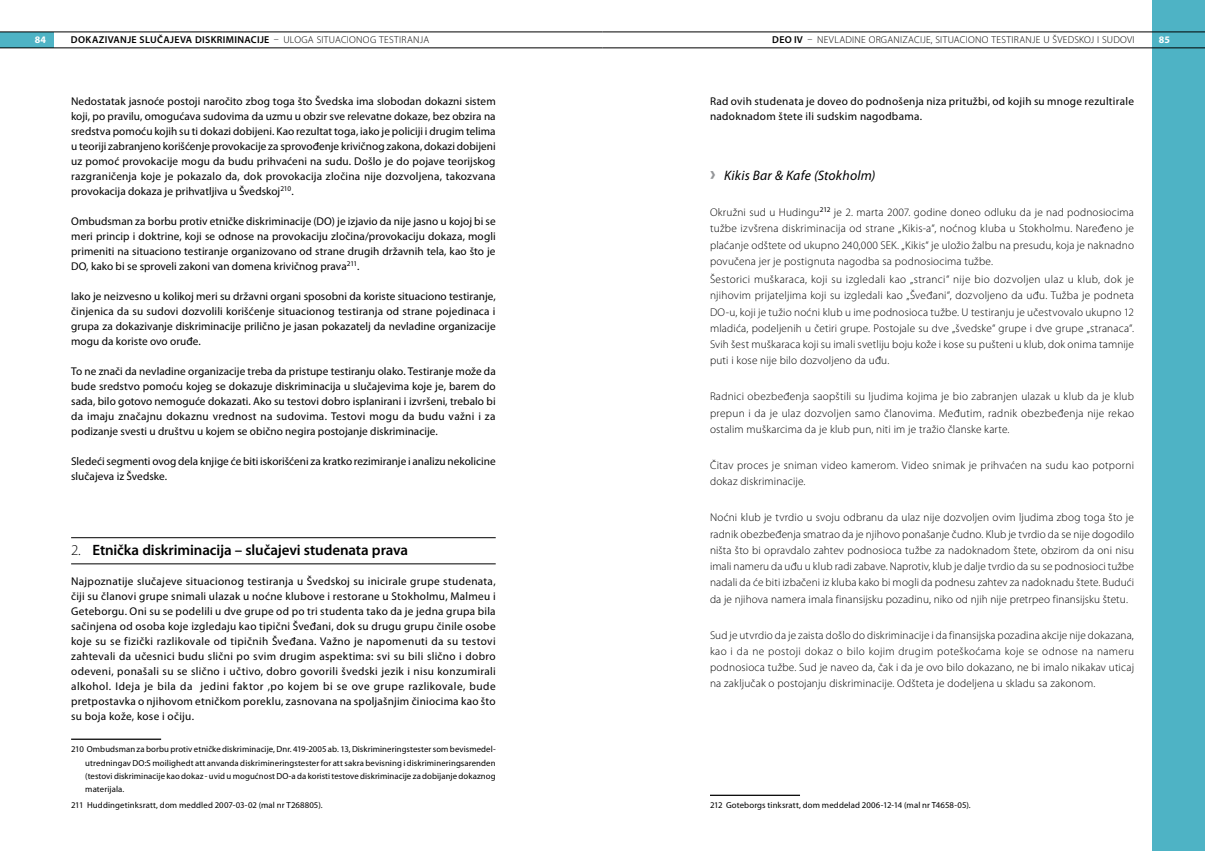
<style>
.page{position:relative;width:1205px;height:851px;background:#fff}
.page>*{position:absolute;margin:0;border:0;box-sizing:border-box;transform-origin:0 0}
.t1{font:600 15px "Myriad Pro";letter-spacing:-.005em;color:#000}
.t2{font:italic 13.75px "Myriad Pro";letter-spacing:.015em;color:#000}
.t3{font:11.25px/15px "Myriad Pro";letter-spacing:.005em;color:#000;text-align:justify}
.t4{font:300 11.25px/16.2px "Myriad Pro";letter-spacing:.015em;color:#000;text-align:justify}
.t5{font:11.25px/15px "Myriad Pro";letter-spacing:.025em;color:#000}
.t6{font:300 10px "Myriad Pro";letter-spacing:.025em;color:#000}
.t7{font:600 10px "Myriad Pro";letter-spacing:.035em;color:#000}
.t8{font:700 10px "Myriad Pro";color:#fff}
.t9{font:8.75px/13.1px "Myriad Pro";letter-spacing:.01em;color:#000;text-align:justify}
.s1{font-weight:300}
.s2{font-weight:600}
.s3{font-weight:900;font-style:normal;font-size:20px;color:#939598}
</style>
<div class="page">
<div style="left:1152px;top:0;width:53px;height:850px;background:#4eb3c5"></div>
<div style="left:0;top:32px;width:53px;height:16px;background:#4eb3c5"></div>
<hr style="left:0;top:32px;width:602px;height:1px;background:#000">
<hr style="left:602px;top:32px;width:603px;height:1px;background:#000">
<hr style="left:0;top:48px;width:602px;height:1px;background:#000">
<hr style="left:602px;top:48px;width:603px;height:1px;background:#000">
<hr style="left:71px;top:537px;width:425px;height:1px;background:#000">
<hr style="left:71px;top:563px;width:425px;height:1px;background:#000">
<hr style="left:71px;top:738px;width:90px;height:1px;background:#000">
<hr style="left:710px;top:794px;width:90px;height:1px;background:#000">
<p class="t8" style="left:35px;top:33px;width:13px">84</p>
<p class="t7" style="left:71px;top:33px;width:360px">Dokazivanje slučajeva diskriminacije <span class="s1">– Uloga situacionog testiranja</span></p>
<p class="t6" style="left:772px;top:34px;width:364px"><span class="s2">Deo IV</span> – N evladine organizacije, situaciono testiranje u Švedskoj i su dovi</p>
<p class="t8" style="left:1159px;top:33px;width:13px">85</p>
<p class="t3" style="left:71px;top:94px;width:426px">Nedostatak jasnoće postoji naročito zbog toga što Švedska ima slobodan dokazni sistem koji, po pravilu, omogućava sudovima da uzmu u obzir sve relevatne dokaze, bez obzira na sredstva pomoću kojih su ti dokazi dobijeni. Kao rezultat toga, iako je policiji i drugim telima u teoriji zabranjeno korišćenje provokacije za sprovođenje krivičnog zakona, dokazi dobijeni uz pomoć provokacije mogu da budu prihvaćeni na sudu. Došlo je do pojave teorijskog razgraničenja koje je pokazalo da, dok provokacija zločina nije dozvoljena, takozvana provokacija dokaza je prihvatljiva u Švedskoj<sup>210</sup>.</p>
<p class="t3" style="left:71px;top:214px;width:426px">Ombudsman za borbu protiv etničke diskriminacije (DO) je izjavio da nije jasno u kojoj bi se meri princip i doktrine, koji se odnose na provokaciju zločina/provokaciju dokaza, mogli primeniti na situaciono testiranje organizovano od strane drugih državnih tela, kao što je DO, kako bi se sproveli zakoni van domena krivičnog prava<sup>211</sup>.</p>
<p class="t3" style="left:71px;top:289px;width:426px">Iako je neizvesno u kolikoj meri su državni organi sposobni da koriste situaciono testiranje, činjenica da su sudovi dozvolili korišćenje situacionog testiranja od strane pojedinaca i grupa za dokazivanje diskriminacije prilično je jasan pokazatelj da nevladine organizacije mogu da koriste ovo oruđe.</p>
<p class="t3" style="left:71px;top:364px;width:426px">To ne znači da nevladine organizacije treba da pristupe testiranju olako. Testiranje može da bude sredstvo pomoću kojeg se dokazuje diskriminacija u slučajevima koje je, barem do sada, bilo gotovo nemoguće dokazati. Ako su testovi dobro isplanirani i izvršeni, trebalo bi da imaju značajnu dokaznu vrednost na sudovima. Testovi mogu da budu važni i za podizanje svesti u društvu u kojem se obično negira postojanje diskriminacije.</p>
<p class="t3" style="left:71px;top:454px;width:426px">Sledeći segmenti ovog dela knjige će biti iskorišćeni za kratko rezimiranje i analizu nekolicine slučajeva iz Švedske.</p>
<h1 class="t1" style="left:71px;top:540px;width:339px"><span class="s1">2.</span> Etnička diskriminacija – slučajevi studenata prava</h1>
<p class="t3" style="left:71px;top:574px;width:426px">Najpoznatije slučajeve situacionog testiranja u Švedskoj su inicirale grupe studenata, čiji su članovi grupe snimali ulazak u noćne klubove i restorane u Stokholmu, Malmeu i Geteborgu. Oni su se podelili u dve grupe od po tri studenta tako da je jedna grupa bila sačinjena od osoba koje izgledaju kao tipični Šveđani, dok su drugu grupu činile osobe koje su se fizički razlikovale od tipičnih Šveđana. Važno je napomenuti da su testovi zahtevali da učesnici budu slični po svim drugim aspektima: svi su bili slično i dobro odeveni, ponašali su se slično i učtivo, dobro govorili švedski jezik i nisu konzumirali alkohol. Ideja je bila da jedini faktor ,po kojem bi se ove grupe razlikovale, bude pretpostavka o njihovom etničkom poreklu, zasnovana na spoljašnjim činiocima kao što su boja kože, kose i očiju.</p>
<p class="t9" style="left:85px;top:742px;width:412px;text-indent:-14px">210 Ombudsman za borbu protiv etničke diskriminacije, Dnr. 419-2005 ab. 13, Diskrimineringstester som bevismedel&shy;utredningav DO:S moilighedt att anvanda diskrimineringstester for att sakra bevisning i diskrimineringsarenden (testovi diskriminacije kao dokaz - uvid u mogućnost DO-a da koristi testove diskriminacije za dobijanje dokaznog materijala.</p>
<p class="t9" style="left:71px;top:798px;width:253px">211 Huddingetinksratt, dom meddled 2007-03-02 (mal nr T268805).</p>
<p class="t5" style="left:710px;top:94px;width:425px">Rad ovih studenata je doveo do podnošenja niza pritužbi, od kojih su mnoge rezultirale nadoknadom štete ili sudskim nagodbama.</p>
<p class="t2" style="left:710px;top:167px;width:167px"><span class="s3">›</span> Kikis Bar &amp; Kafe (Stokholm)</p>
<p class="t4" style="left:710px;top:204px;width:425px">Okružni sud u Hudingu<sup>212</sup> je 2. marta 2007. godine doneo odluku da je nad podnosiocima tužbe izvšrena diskriminacija od strane „Kikis-a“, noćnog kluba u Stokholmu. Naređeno je plaćanje odštete od ukupno 240,000 SEK. „Kikis“ je uložio žalbu na presudu, koja je naknadno povučena jer je postignuta nagodba sa podnosiocima tužbe.</p>
<p class="t4" style="left:710px;top:271px;width:425px">Šestorici muškaraca, koji su izgledali kao „stranci“ nije bio dozvoljen ulaz u klub, dok je njihovim prijateljima koji su izgledali kao „Šveđani“, dozvoljeno da uđu. Tužba je podneta DO-u, koji je tužio noćni klub u ime podnosioca tužbe. U testiranju je učestvovalo ukupno 12 mladića, podeljenih u četiri grupe. Postojale su dve „švedske“ grupe i dve grupe „stranaca“.<br>Svih šest muškaraca koji su imali svetliju boju kože i kose su pušteni u klub, dok onima tamnije puti i kose nije bilo dozvoljeno da uđu.</p>
<p class="t4" style="left:710px;top:388px;width:426px">Radnici obezbeđenja saopštili su ljudima kojima je bio zabranjen ulazak u klub da je klub prepun i da je ulaz dozvoljen samo članovima. Međutim, radnik obezbeđenja nije rekao ostalim muškarcima da je klub pun, niti im je tražio članske karte.</p>
<p class="t4" style="left:710px;top:457px;width:425px">Čitav proces je sniman video kamerom. Video snimak je prihvaćen na sudu kao potporni dokaz diskriminacije.</p>
<p class="t4" style="left:710px;top:509px;width:426px">Noćni klub je tvrdio u svoju odbranu da ulaz nije dozvoljen ovim ljudima zbog toga što je radnik obezbeđenja smatrao da je njihovo ponašanje čudno. Klub je tvrdio da se nije dogodilo ništa što bi opravdalo zahtev podnosioca tužbe za nadoknadom štete, obzirom da oni nisu imali nameru da uđu u klub radi zabave. Naprotiv, klub je dalje tvrdio da su se podnosioci tužbe nadali da će biti izbačeni iz kluba kako bi mogli da podnesu zahtev za nadoknadu štete. Budući da je njihova namera imala finansijsku pozadinu, niko od njih nije pretrpeo finansijsku štetu.</p>
<p class="t4" style="left:710px;top:626px;width:426px">Sud je utvrdio da je zaista došlo do diskriminacije i da finansijska pozadina akcije nije dokazana, kao i da ne postoji dokaz o bilo kojim drugim poteškoćama koje se odnose na nameru podnosioca tužbe. Sud je naveo da, čak i da je ovo bilo dokazano, ne bi imalo nikakav uticaj na zaključak o postojanju diskriminacije. Odšteta je dodeljena u skladu sa zakonom.</p>
<p class="t9" style="left:710px;top:798px;width:262px">212 Goteborgs tinksratt, dom meddelad 2006-12-14 (mal nr T4658-05).</p>
</div>
